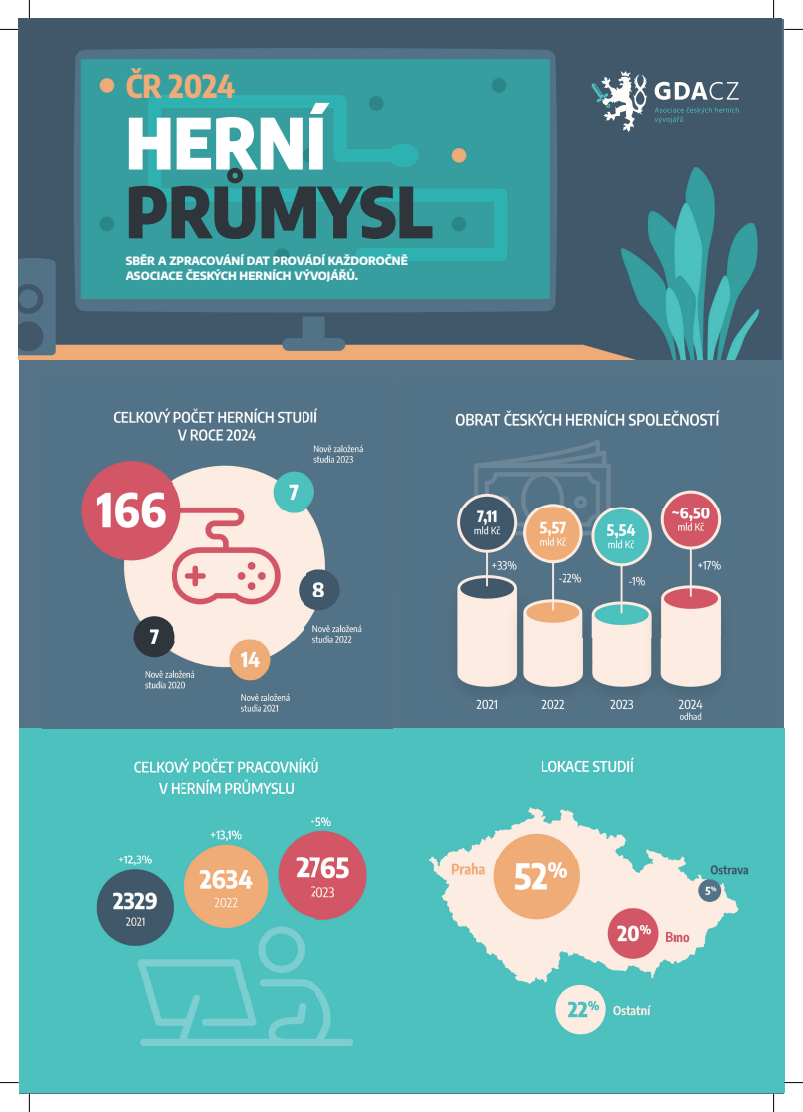
<style>
.page{position:relative;width:803px;height:1112px;background:#fff}
.page>*{position:absolute;margin:0;border:0;box-sizing:border-box;transform-origin:0 0}
.t1{font:900 70px "Encode Sans Condensed";color:#2f363b}
.t2{font:900 70px "Encode Sans Condensed";color:#fff}
.t3{font:800 31.25px "Encode Sans Condensed";color:#f0ab77}
.t4{font:800 11.25px/15px "Encode Sans";color:#fff}
</style>
<div class="page">
<div style="left:20px;top:19px;width:764px;height:1073px;background:#547387"></div>
<img style="left:19px;top:19px;width:762px;height:340px">
<div style="left:19px;top:728px;width:765px;height:364px;background:#4cc1bf"></div>
<img style="left:455px;top:410px;width:267px;height:310px">
<svg style="left:655px;top:82px;width:84px;height:18px;background:#8c99a3"></svg>
<svg style="left:591px;top:71px;width:56px;height:61px;background:#788a95"></svg>
<svg style="left:655px;top:107px;width:84px;height:16px"></svg>
<img style="left:96px;top:757px;width:271px;height:289px">
<img style="left:81px;top:408px;width:282px;height:304px">
<img style="left:428px;top:757px;width:321px;height:278px">
<svg style="left:0;top:29px;width:19px;height:1px"></svg>
<svg style="left:784px;top:29px;width:19px;height:1px"></svg>
<svg style="left:0;top:1082px;width:19px;height:1px"></svg>
<svg style="left:784px;top:1081px;width:19px;height:2px"></svg>
<svg style="left:29px;top:0;width:1px;height:19px"></svg>
<svg style="left:29px;top:1092px;width:1px;height:19px"></svg>
<svg style="left:773px;top:0;width:1px;height:19px"></svg>
<svg style="left:773px;top:1092px;width:1px;height:19px"></svg>
<h2 class="t3" style="left:126px;top:62px;width:111px">ČR 2024</h2>
<h1 class="t2" style="left:126px;top:88px;width:201px">HERNÍ</h1>
<h1 class="t1" style="left:126px;top:157px;width:308px">PRŮMYSL</h1>
<p class="t4" style="left:126px;top:252px;width:284px">SBĚR A ZPRACOVÁNÍ DAT PROVÁDÍ KAŽDOROČNĚ<br>ASOCIACE ČESKÝCH HERNÍCH VÝVOJÁŘŮ.</p>
</div>
